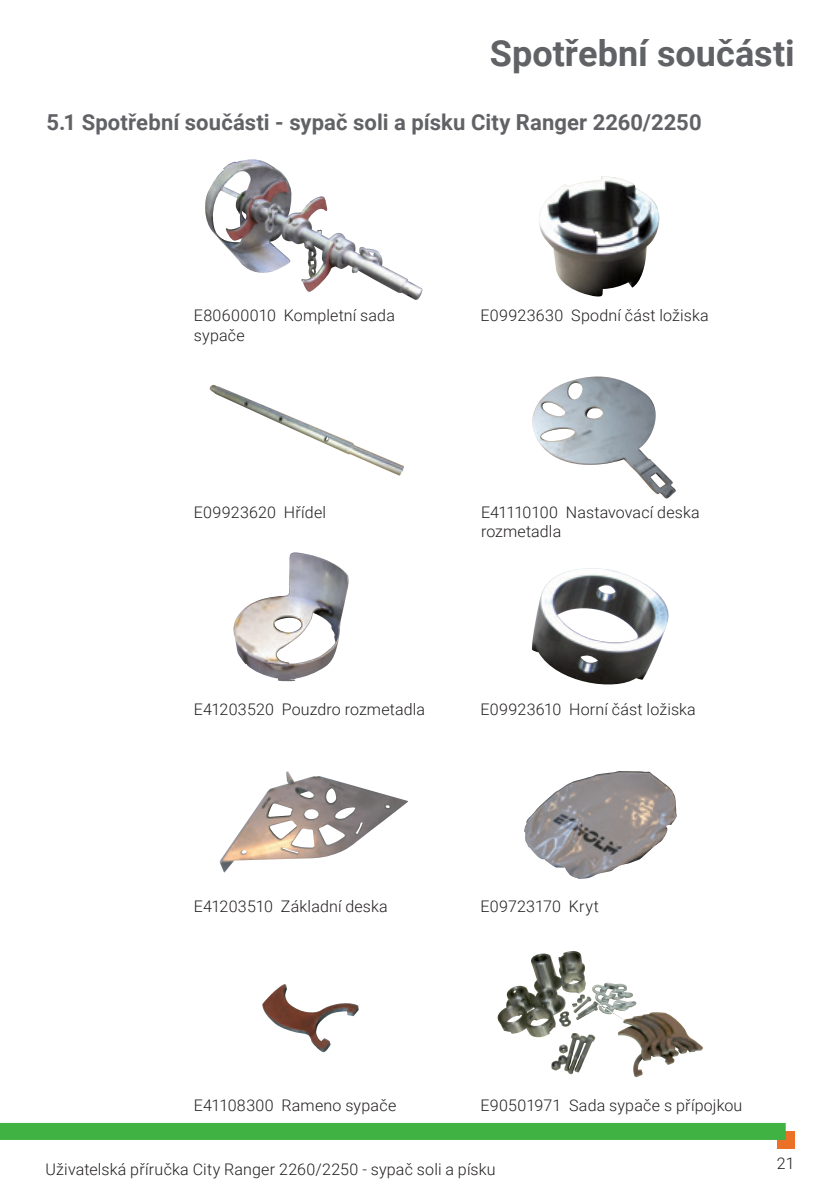
<style>
.page{position:relative;width:840px;height:1191px;background:#fff}
.page>*{position:absolute;margin:0;border:0;box-sizing:border-box;transform-origin:0 0}
.t1{font:700 36px "Roboto";color:#616265}
.t2{font:700 22px "Roboto";letter-spacing:.005em;color:#616265}
.t3{font:300 16px/19.2px "Roboto";letter-spacing:.01em;color:#231f20}
</style>
<div class="page">
<div style="left:776px;top:1131px;width:18px;height:17px;background:#ea7125"></div>
<div style="left:0;top:1123px;width:785px;height:17px;background:#40b143"></div>
<img style="left:205px;top:159px;width:218px;height:141px">
<img style="left:497px;top:951px;width:126px;height:87px">
<img style="left:209px;top:385px;width:195px;height:91px">
<img style="left:233px;top:552px;width:116px;height:129px">
<img style="left:219px;top:771px;width:188px;height:102px">
<img style="left:262px;top:984px;width:96px;height:69px">
<img style="left:532px;top:376px;width:144px;height:123px">
<img style="left:539px;top:176px;width:120px;height:121px">
<img style="left:531px;top:568px;width:138px;height:117px">
<img style="left:524px;top:771px;width:152px;height:108px">
<h1 class="t1" style="left:489px;top:28px;width:306px">Spotřební součásti</h1>
<h2 class="t2" style="left:47px;top:107px;width:656px">5.1 Spotřební součásti - sypač soli a písku City Ranger 2260/2250</h2>
<p class="t3" style="left:194px;top:305px;width:202px">E80600010 Kompletní sada sypače</p>
<p class="t3" style="left:194px;top:502px;width:133px">E09923620 Hřídel</p>
<p class="t3" style="left:480px;top:305px;width:229px">E09923630 Spodní část ložiska</p>
<p class="t3" style="left:480px;top:501px;width:220px">E41110100 Nastavovací deska rozmetadla</p>
<p class="t3" style="left:194px;top:699px;width:232px">E41203520 Pouzdro rozmetadla</p>
<p class="t3" style="left:480px;top:699px;width:217px">E09923610 Horní část ložiska</p>
<p class="t3" style="left:194px;top:896px;width:195px">E41203510 Základní deska</p>
<p class="t3" style="left:480px;top:896px;width:120px">E09723170 Kryt</p>
<p class="t3" style="left:194px;top:1095px;width:204px">E41108300 Rameno sypače</p>
<p class="t3" style="left:480px;top:1095px;width:263px">E90501971 Sada sypače s přípojkou</p>
<p class="t3" style="left:45px;top:1158px;width:451px">Uživatelská příručka City Ranger 2260/2250 - sypač soli a písku</p>
<p class="t3" style="left:776px;top:1153px;width:19px">21</p>
</div>
